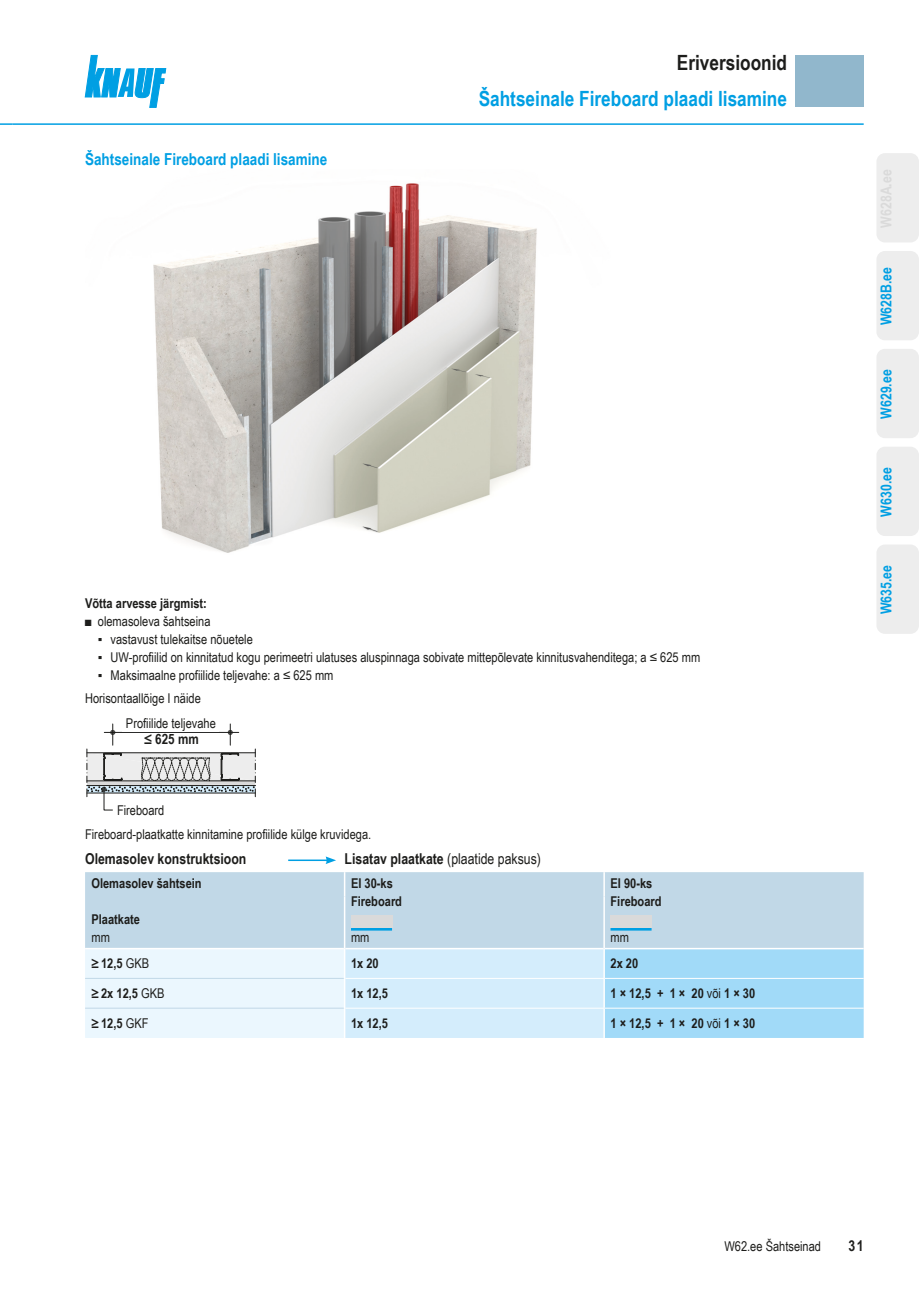
<style>
.page{position:relative;width:919px;height:1289px;background:#fff}
.page>*{position:absolute;margin:0;border:0;box-sizing:border-box;transform-origin:0 0}
.IHV_Ue2_Planung_Dbl{font:700 21px "Arial Narrow";color:#009fe3}
.IHV_Ue1_Planung_Dbl{font:700 21px "Arial Narrow";color:#1d1d1b}
.Ue3_11cyan_Dbl{font:700 16.5px "Arial Narrow";color:#009fe3}
.Ue4_10schwarz_Dbl{font:700 15px "Arial Narrow";color:#1d1d1b}
.System_Reiter_Dbl{font:700 15px "Arial Narrow";color:#009fe3}
.t1{font:700 14.25px "Arial Narrow";color:#1d1d1b}
.Text_Dbl{font:13.5px "Arial Narrow";color:#1d1d1b}
.Tab_Dbl{font:700 13.5px "Arial Narrow";color:#1d1d1b}
.Tab_Kopf_Dbl{font:700 13.5px "Arial Narrow";color:#1d1d1b}
.Tab_Dbl-2{font:13.5px "Arial Narrow";color:#1d1d1b}
.Text_Abs_o_Dbl{font:13.5px "Arial Narrow";color:#1d1d1b}
.Ue5_9schwarz_Dbl{font:700 13.5px "Arial Narrow";color:#1d1d1b}
.Tab_Kopf_Dbl-2{font:13.5px "Arial Narrow";color:#1d1d1b}
.t2{font:13.05px "Arial Narrow";color:#1d1d1b}
.s1{font-weight:400}
</style>
<div class="page">
<div style="left:795px;top:55px;width:68px;height:51px;background:#91b7cc"></div>
<svg style="left:85px;top:55px;width:81px;height:52px"></svg>
<svg style="left:0;top:123px;width:13px;height:2px"></svg>
<hr style="left:13px;top:123px;width:850px;height:2px;background:#009fe3">
<img style="left:153px;top:183px;width:384px;height:370px">
<svg style="left:87px;top:724px;width:169px;height:86px"></svg>
<div style="left:85px;top:872px;width:778px;height:75px;background:#c1d8e7"></div>
<svg style="left:85px;top:948px;width:778px;height:89px"></svg>
<hr style="left:603px;top:872px;width:2px;height:24px;background:#fff">
<hr style="left:603px;top:896px;width:2px;height:52px;background:#fff">
<hr style="left:345px;top:947px;width:258px;height:2px;background:#fff">
<hr style="left:605px;top:947px;width:258px;height:2px;background:#fff">
<svg style="left:344px;top:872px;width:1px;height:24px"></svg>
<hr style="left:344px;top:896px;width:1px;height:52px;background:#fff">
<hr style="left:288px;top:859px;width:40px;height:2px;background:#009fe3">
<svg style="left:325px;top:856px;width:11px;height:8px"></svg>
<hr style="left:351px;top:927px;width:41px;height:3px;background:#009fe3">
<div style="left:351px;top:914px;width:41px;height:13px;background:#dadada"></div>
<hr style="left:610px;top:927px;width:41px;height:3px;background:#009fe3">
<div style="left:610px;top:914px;width:41px;height:13px;background:#dadada"></div>
<div style="left:122px;top:718px;width:97px;height:13px;background:#fff"></div>
<div style="left:117px;top:804px;width:133px;height:13px;background:#fff"></div>
<div style="left:876px;top:153px;width:42px;height:89px;background:#ededed;border-radius:9px"></div>
<div style="left:876px;top:544px;width:42px;height:90px;background:#ededed;border-radius:9px"></div>
<div style="left:876px;top:446px;width:42px;height:90px;background:#ededed;border-radius:9px"></div>
<div style="left:876px;top:349px;width:42px;height:89px;background:#ededed;border-radius:9px"></div>
<div style="left:876px;top:251px;width:42px;height:89px;background:#ededed;border-radius:9px"></div>
<p class="Ue3_11cyan_Dbl" style="left:85px;top:147px;width:244px">Šahtseinale Fireboard plaadi lisamine</p>
<p class="IHV_Ue1_Planung_Dbl" style="left:677px;top:47px;width:112px">Eriversioonid</p>
<p class="IHV_Ue2_Planung_Dbl" style="left:478px;top:83px;width:310px">Šahtseinale Fireboard plaadi lisamine</p>
<p class="Ue5_9schwarz_Dbl" style="left:85px;top:593px;width:123px">Võtta arvesse järgmist:</p>
<p class="Text_Dbl" style="left:85px;top:611px;width:127px">■ olemasoleva šahtseina</p>
<p class="Text_Dbl" style="left:98px;top:629px;width:156px">▪ vastavust tulekaitse nõuetele</p>
<p class="Text_Dbl" style="left:98px;top:647px;width:604px">▪ UW-profiilid on kinnitatud kogu perimeetri ulatuses aluspinnaga sobivate mittepõlevate kinnitusvahenditega; a ≤ 625 mm</p>
<p class="Text_Dbl" style="left:98px;top:665px;width:237px">▪ Maksimaalne profiilide teljevahe: a ≤ 625 mm</p>
<p class="Text_Abs_o_Dbl" style="left:85px;top:688px;width:117px">Horisontaallõige I näide</p>
<p class="t2" style="left:140px;top:714px;width:63px">Stud spacing</p>
<p class="t1" style="left:144px;top:728px;width:56px">≤ 625 mm</p>
<p class="Tab_Dbl-2" style="left:126px;top:713px;width:91px">Profiilide teljevahe</p>
<p class="Tab_Dbl-2" style="left:117px;top:799px;width:49px">Fireboard</p>
<p class="Text_Dbl" style="left:85px;top:824px;width:288px">Fireboard-plaatkatte kinnitamine profiilide külge kruvidega.</p>
<p class="Ue4_10schwarz_Dbl" style="left:85px;top:847px;width:163px">Olemasolev konstruktsioon</p>
<p class="Ue4_10schwarz_Dbl" style="left:344px;top:847px;width:198px">Lisatav plaatkate <span class="s1">(plaatide paksus)</span></p>
<p class="Tab_Kopf_Dbl" style="left:91px;top:873px;width:112px">Olemasolev šahtsein</p>
<p class="Tab_Kopf_Dbl" style="left:91px;top:909px;width:50px">Plaatkate</p>
<p class="Tab_Kopf_Dbl-2" style="left:91px;top:927px;width:20px">mm</p>
<p class="Tab_Kopf_Dbl" style="left:351px;top:873px;width:43px">EI 30-ks</p>
<p class="Tab_Kopf_Dbl" style="left:610px;top:873px;width:43px">EI 90-ks</p>
<p class="Tab_Kopf_Dbl" style="left:351px;top:891px;width:53px">Fireboard</p>
<p class="Tab_Kopf_Dbl-2" style="left:351px;top:927px;width:20px">mm</p>
<p class="Tab_Kopf_Dbl" style="left:610px;top:891px;width:53px">Fireboard</p>
<p class="Tab_Kopf_Dbl-2" style="left:610px;top:927px;width:20px">mm</p>
<p class="Tab_Dbl" style="left:91px;top:953px;width:59px">≥ 12,5 <span class="s1">GKB</span></p>
<p class="Tab_Dbl" style="left:351px;top:953px;width:29px">1x 20</p>
<p class="Tab_Dbl" style="left:610px;top:953px;width:29px">2x 20</p>
<p class="Tab_Dbl" style="left:91px;top:983px;width:75px">≥ 2x 12,5 <span class="s1">GKB</span></p>
<p class="Tab_Dbl" style="left:351px;top:983px;width:38px">1x 12,5</p>
<p class="Tab_Dbl" style="left:610px;top:983px;width:146px">1 × 12,5 + 1 × 20 <span class="s1">või</span> 1 × 30</p>
<p class="Tab_Dbl" style="left:91px;top:1012px;width:59px">≥ 12,5 <span class="s1">GKF</span></p>
<p class="Tab_Dbl" style="left:351px;top:1012px;width:38px">1x 12,5</p>
<p class="Tab_Dbl" style="left:610px;top:1012px;width:146px">1 × 12,5 + 1 × 20 <span class="s1">või</span> 1 × 30</p>
<p class="System_Reiter_Dbl" style="left:874px;top:325px;width:60px;rotate:-90deg">W628B.ee</p>
<p class="System_Reiter_Dbl" style="left:874px;top:419px;width:51px;rotate:-90deg">W629.ee</p>
<p class="System_Reiter_Dbl" style="left:874px;top:516px;width:51px;rotate:-90deg">W630.ee</p>
<p class="System_Reiter_Dbl" style="left:874px;top:614px;width:51px;rotate:-90deg">W635.ee</p>
<p class="Text_Dbl" style="left:724px;top:1235px;width:98px">W62.ee Šahtseinad</p>
<p class="Ue4_10schwarz_Dbl" style="left:848px;top:1233px;width:17px">31</p>
</div>
